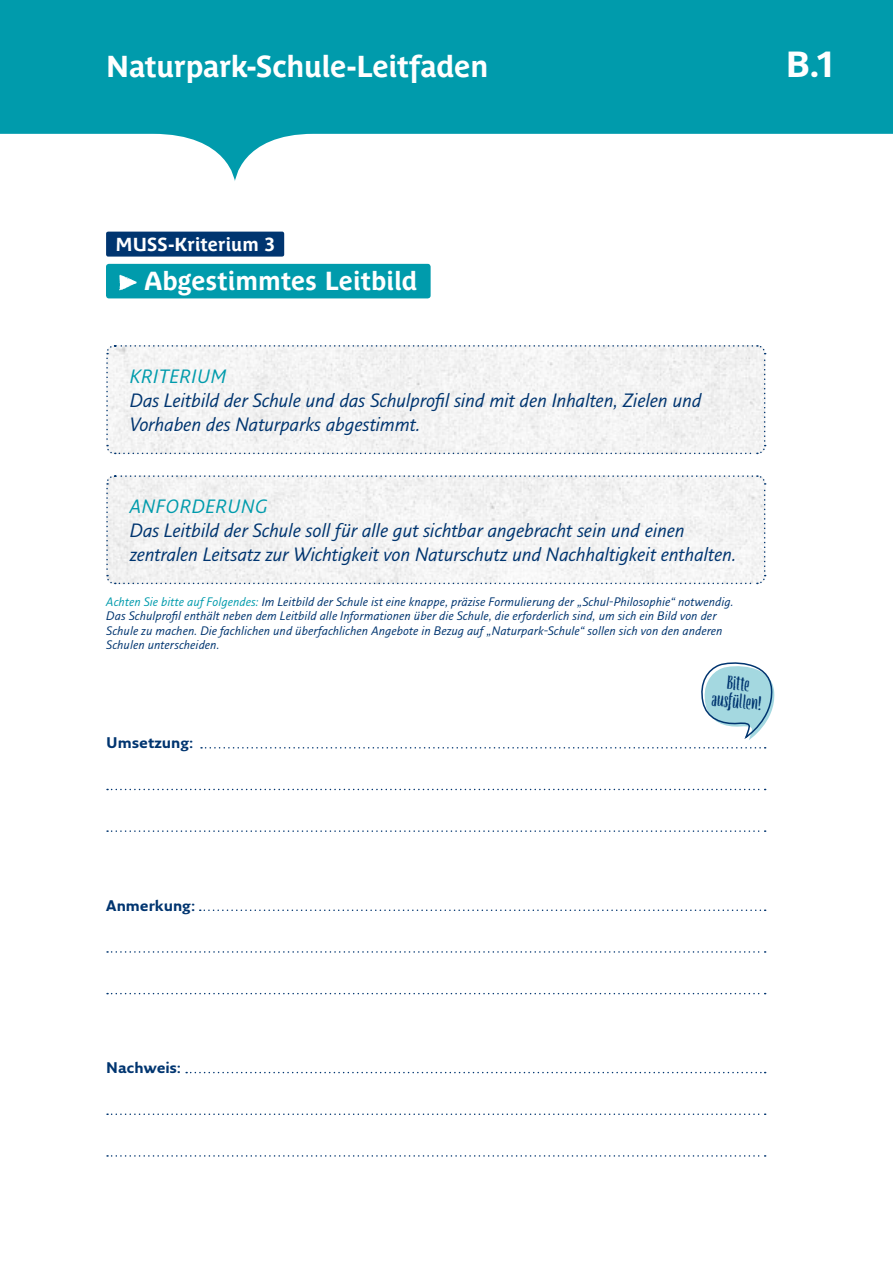
<style>
.page{position:relative;width:893px;height:1263px;background:#fff}
.page>*{position:absolute;margin:0;border:0;box-sizing:border-box;transform-origin:0 0}
.t1{font:700 36px "Parisine NOE";color:#fff}
.t2{font:700 30px "Parisine NOE";letter-spacing:-.015em;color:#fff}
.t3{font:700 25.8px "Parisine NOE";letter-spacing:-.005em;color:#fff}
.t4{font:condensed 21.9px/18px "ATS Cond";color:#003570;text-align:center}
.t5{font:italic 18.75px/24px "Fresco Sans Pro";letter-spacing:-.01em;color:#003570}
.t6{font:italic 18.75px "Fresco Sans Pro";letter-spacing:.035em;color:#009bac}
.t7{font:700 18.6px "Parisine NOE";letter-spacing:-.005em;color:#fff}
.t8{font:700 15px "Fresco Sans Pro";letter-spacing:-.005em;color:#003570}
.t9{font:italic 12px/14.2px "Fresco Sans Pro";letter-spacing:.005em;color:#003570}
.s1{color:#009bac}
</style>
<div class="page">
<div style="left:106px;top:232px;width:178px;height:25px;background:#003570;border-radius:2px"></div>
<div style="left:106px;top:264px;width:325px;height:34px;background:#009bac;border-radius:3px"></div>
<svg style="left:119px;top:275px;width:18px;height:15px"></svg>
<svg style="left:106px;top:345px;width:660px;height:110px"></svg>
<svg style="left:106px;top:475px;width:660px;height:110px"></svg>
<svg style="left:701px;top:662px;width:74px;height:78px"></svg>
<svg style="left:107px;top:830px;width:659px;height:2px"></svg>
<svg style="left:201px;top:747px;width:565px;height:1px"></svg>
<svg style="left:107px;top:789px;width:659px;height:1px"></svg>
<svg style="left:186px;top:1072px;width:580px;height:1px"></svg>
<svg style="left:107px;top:1113px;width:659px;height:2px"></svg>
<svg style="left:107px;top:1155px;width:659px;height:2px"></svg>
<svg style="left:200px;top:909px;width:566px;height:2px"></svg>
<svg style="left:107px;top:951px;width:659px;height:2px"></svg>
<svg style="left:107px;top:993px;width:659px;height:1px"></svg>
<svg style="left:0;top:0;width:893px;height:181px;fill:#009bac"></svg>
<h2 class="t2" style="left:106px;top:44px;width:384px">Naturpark-Schule-Leitfaden</h2>
<h1 class="t1" style="left:786px;top:38px;width:52px">B.1</h1>
<h3 class="t7" style="left:116px;top:230px;width:161px">MUSS-Kriterium 3</h3>
<h3 class="t3" style="left:144px;top:262px;width:275px">Abgestimmtes Leitbild</h3>
<h3 class="t6" style="left:130px;top:364px;width:98px">KRITERIUM</h3>
<h3 class="t5" style="left:130px;top:388px;width:573px">Das Leitbild der Schule und das Schulprofil sind mit den Inhalten, Zielen und<br>Vorhaben des Naturparks abgestimmt.</h3>
<h3 class="t6" style="left:130px;top:494px;width:140px">ANFORDERUNG</h3>
<h3 class="t5" style="left:130px;top:518px;width:608px">Das Leitbild der Schule soll für alle gut sichtbar angebracht sein und einen zentralen Leitsatz zur Wichtigkeit von Naturschutz und Nachhaltigkeit enthalten.</h3>
<p class="t9" style="left:106px;top:594px;width:629px"><span class="s1">Achten Sie bitte aufFolgendes:</span> Im Leitbild der Schule ist eine knappe, präzise Formulierung der „Schul-Philosophie“ notwendig.<br>Das Schulprofil enthält neben dem Leitbild alle Informationen über die Schule, die erforderlich sind, um sich ein Bild von der Schule zu machen. Die fachlichen und überfachlichen Angebote in Bezug auf„Naturpark-Schule“ sollen sich von den anderen Schulen unterscheiden.</p>
<h3 class="t4" style="left:714px;top:672px;width:52px;rotate:5deg">Bitte ausfüllen!</h3>
<p class="t8" style="left:106px;top:733px;width:89px">Umsetzung:</p>
<p class="t8" style="left:106px;top:896px;width:90px">Anmerkung:</p>
<p class="t8" style="left:106px;top:1058px;width:76px">Nachweis:</p>
</div>
